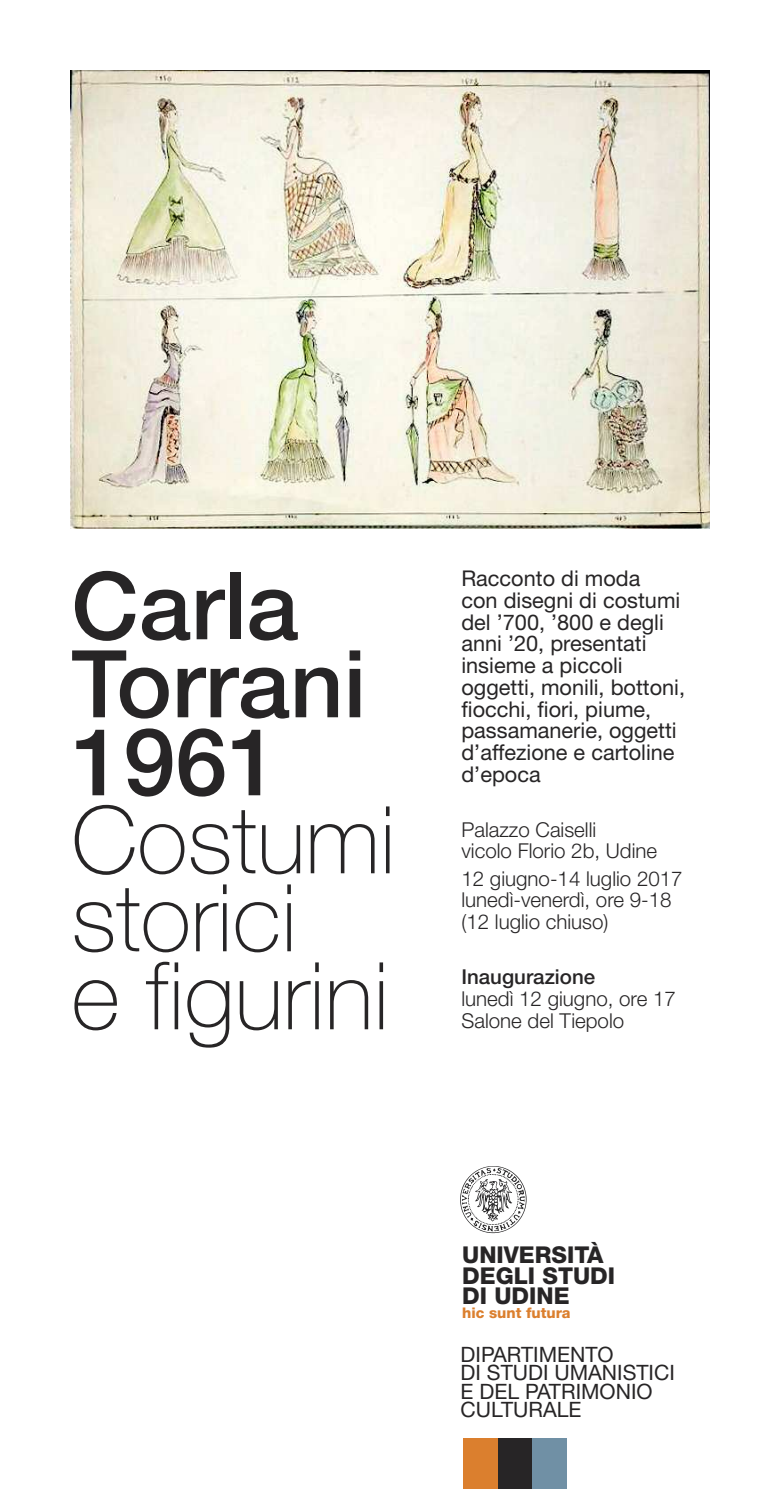
<style>
.page{position:relative;width:780px;height:1489px;background:#fff}
.page>*{position:absolute;margin:0;border:0;box-sizing:border-box;transform-origin:0 0}
.t1{font:100 93.5px/78px "Helvetica Neue LT Std";color:#272526}
.t2{font:500 93.5px/78px "Helvetica Neue LT Std";color:#272526}
.t3{font:800 23.25px/20.2px "Helvetica Neue LT Std";color:#272526}
.t4{font:21.75px/21.8px "Helvetica Neue LT Std";color:#272526}
.t5{font:21.12px/18.4px "Helvetica Neue LT Std";color:#272526}
.t6{font:300 20.5px/21.8px "Helvetica Neue LT Std";color:#272526}
.t7{font:500 20.5px "Helvetica Neue LT Std";color:#272526}
.t8{font:800 14.62px "Helvetica Neue LT Std";color:#db7f2e}
</style>
<div class="page">
<img style="left:460px;top:1166px;width:67px;height:67px">
<div style="left:463px;top:1438px;width:35px;height:50px;background:#db7f2e"></div>
<div style="left:498px;top:1438px;width:34px;height:50px;background:#272526"></div>
<div style="left:532px;top:1438px;width:34px;height:50px;background:#7090a5"></div>
<img style="left:71px;top:71px;width:638px;height:458px">
<h1 class="t2" style="left:71px;top:575px;width:296px">Carla<br>Torrani<br>1961</h1>
<h1 class="t1" style="left:71px;top:809px;width:326px">Costumi storici<br>e figurini</h1>
<p class="t4" style="left:461px;top:569px;width:225px">Racconto di moda<br>con disegni di costumi del ’700, ’800 e degli anni ’20, presentati insieme a piccoli oggetti, monili, bottoni, fiocchi, fiori, piume, passamanerie, oggetti d’affezione e cartoline d’epoca</p>
<p class="t6" style="left:461px;top:820px;width:197px">Palazzo Caiselli<br>vicolo Florio 2b, Udine</p>
<p class="t6" style="left:461px;top:869px;width:223px">12 giugno-14 luglio 2017 lunedì-venerdì, ore 9-18 (12 luglio chiuso)</p>
<p class="t7" style="left:461px;top:969px;width:135px">Inaugurazione</p>
<p class="t6" style="left:461px;top:989px;width:216px">lunedì 12 giugno, ore 17<br>Salone del Tiepolo</p>
<p class="t3" style="left:462px;top:1246px;width:155px">UNIVERSITÀ<br>DEGLI STUDI<br>DI UDINE</p>
<p class="t8" style="left:462px;top:1307px;width:110px">hic sunt futura</p>
<p class="t5" style="left:460px;top:1347px;width:216px">DIPARTIMENTO<br>DI STUDI UMANISTICI<br>E DEL PATRIMONIO<br>CULTURALE</p>
</div>
